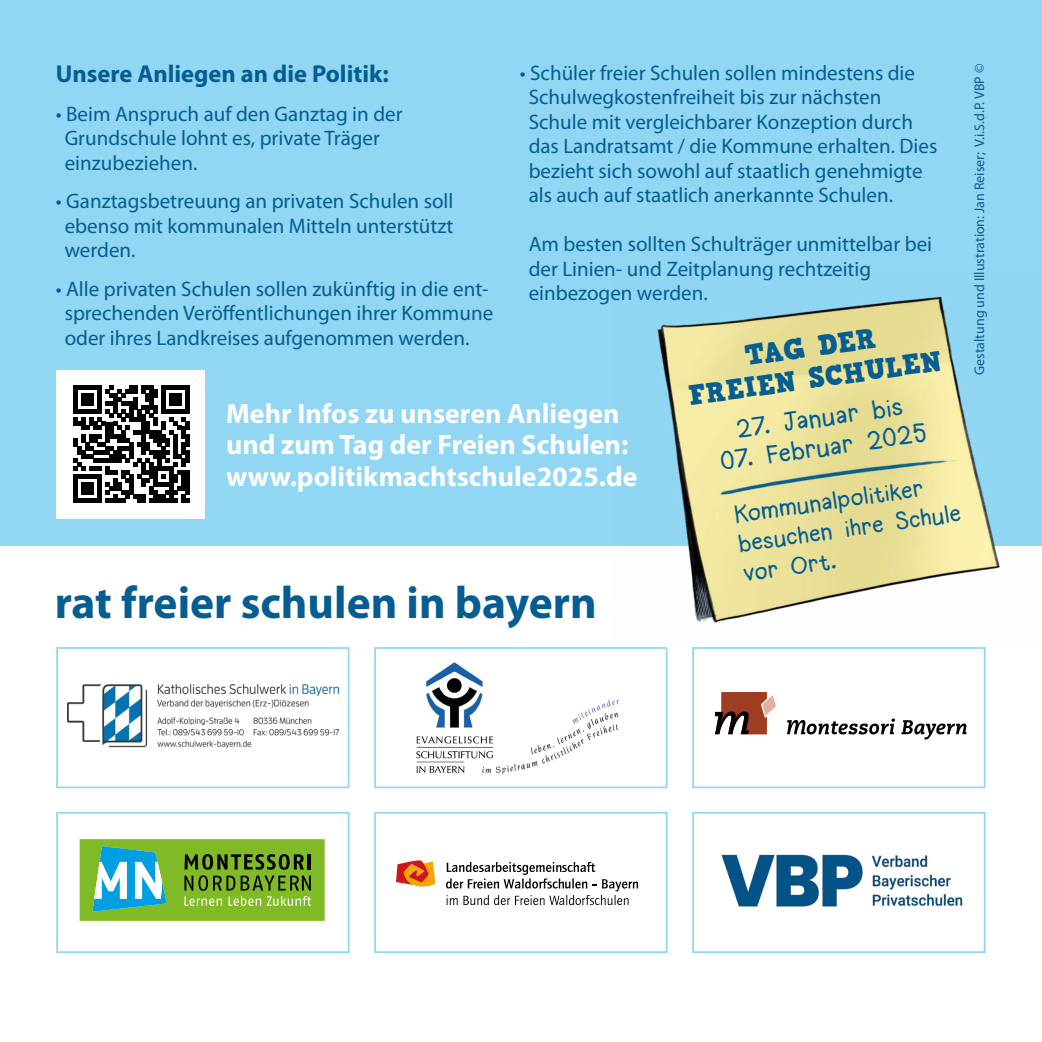
<style>
.page{position:relative;width:1042px;height:1042px;background:#fff}
.page>*{position:absolute;margin:0;border:0;box-sizing:border-box;transform-origin:0 0}
.t1{font:700 45.5px "Myriad Pro";color:#055d91}
.t2{font:700 28px/31.5px "Myriad Pro";color:#fff}
.t3{font:28px/31.5px "HVD Comic Serif Pro";color:#055d91;text-align:center}
.t4{font:26.25px "Halogen";color:#055d91}
.t5{font:24.5px/29.8px "Halogen";color:#055d91}
.t6{font:700 24.5px "Myriad Pro";color:#055d91}
.t7{font:21px/24.5px "Myriad Pro";color:#055d91}
.t8{font:14px "Myriad Pro";color:#055d91}
</style>
<div class="page">
<div style="left:0;top:0;width:1042px;height:545px;background:#91d6f3"></div>
<img style="left:613px;top:296px;width:429px;height:327px">
<div style="left:56px;top:647px;width:293px;height:141px;border:2px solid #91d6f3"></div>
<div style="left:56px;top:812px;width:293px;height:141px;border:2px solid #91d6f3"></div>
<div style="left:374px;top:647px;width:293px;height:141px;border:2px solid #91d6f3"></div>
<div style="left:374px;top:812px;width:293px;height:141px;border:2px solid #91d6f3"></div>
<div style="left:692px;top:647px;width:293px;height:141px;border:2px solid #91d6f3"></div>
<div style="left:692px;top:812px;width:293px;height:141px;border:2px solid #91d6f3"></div>
<svg style="left:396px;top:860px;width:39px;height:27px"></svg>
<svg style="left:446px;top:862px;width:192px;height:43px"></svg>
<img style="left:416px;top:662px;width:203px;height:112px">
<svg style="left:901px;top:720px;width:65px;height:19px"></svg>
<svg style="left:787px;top:718px;width:108px;height:16px"></svg>
<svg style="left:715px;top:692px;width:61px;height:42px"></svg>
<svg style="left:80px;top:839px;width:245px;height:82px;background:#75af4d"></svg>
<hr style="left:308px;top:854px;width:3px;height:15px;background:#000">
<img style="left:721px;top:854px;width:242px;height:53px">
<img style="left:68px;top:684px;width:271px;height:63px">
<div style="left:56px;top:370px;width:149px;height:148px;background:#fff"></div>
<svg style="left:73px;top:386px;width:117px;height:116px"></svg>
<p class="t7" style="left:529px;top:60px;width:410px;text-indent:-9px">• Schüler freier Schulen sollen mindestens die Schulwegkostenfreiheit bis zur nächsten Schule mit vergleichbarer Konzeption durch das Landratsamt / die Kommune erhalten. Dies bezieht sich sowohl auf staatlich genehmigte als auch auf staatlich anerkannte Schulen.</p>
<p class="t7" style="left:529px;top:232px;width:405px">Am besten sollten Schulträger unmittelbar bei der Linien- und Zeitplanung rechtzeitig einbezogen werden.</p>
<p class="t6" style="left:56px;top:58px;width:334px">Unsere Anliegen an die Politik:</p>
<p class="t7" style="left:65px;top:101px;width:339px;text-indent:-9px">• Beim Anspruch auf den Ganztag in der<br>Grundschule lohnt es, private Träger einzubeziehen.</p>
<p class="t7" style="left:65px;top:189px;width:390px;text-align:justify;text-indent:-9px">• Ganztagsbetreuung an privaten Schulen soll ebenso mit kommunalen Mitteln unterstützt werden.</p>
<p class="t7" style="left:65px;top:276px;width:430px;text-indent:-9px">• Alle privaten Schulen sollen zukünftig in die ent&shy;sprechenden Veröffentlichungen ihrer Kommune oder ihres Landkreises aufgenommen werden.</p>
<h2 class="t3" style="left:682px;top:349px;width:256px;rotate:-8deg">TAG DER<br>FREIEN SCHULEN</h2>
<p class="t4" style="left:734px;top:413px;width:170px;rotate:-8deg">27. Januar bis</p>
<h2 class="t2" style="left:226px;top:397px;width:413px">Mehr Infos zu unseren Anliegen und zum Tag der Freien Schulen: www.politikmachtschule2025.de</h2>
<p class="t4" style="left:718px;top:445px;width:211px;rotate:-8deg">07. Februar 2025</p>
<p class="t5" style="left:733px;top:500px;width:225px;rotate:-8deg">Kommunalpolitiker besuchen ihre Schule vor Ort.</p>
<h1 class="t1" style="left:55px;top:573px;width:543px">rat freier schulen in bayern</h1>
<p class="t8" style="left:971px;top:375px;width:312px;rotate:-90deg">Gestaltung und Illustration: Jan Reiser; V.i.S.d.P. VBP ©</p>
</div>
